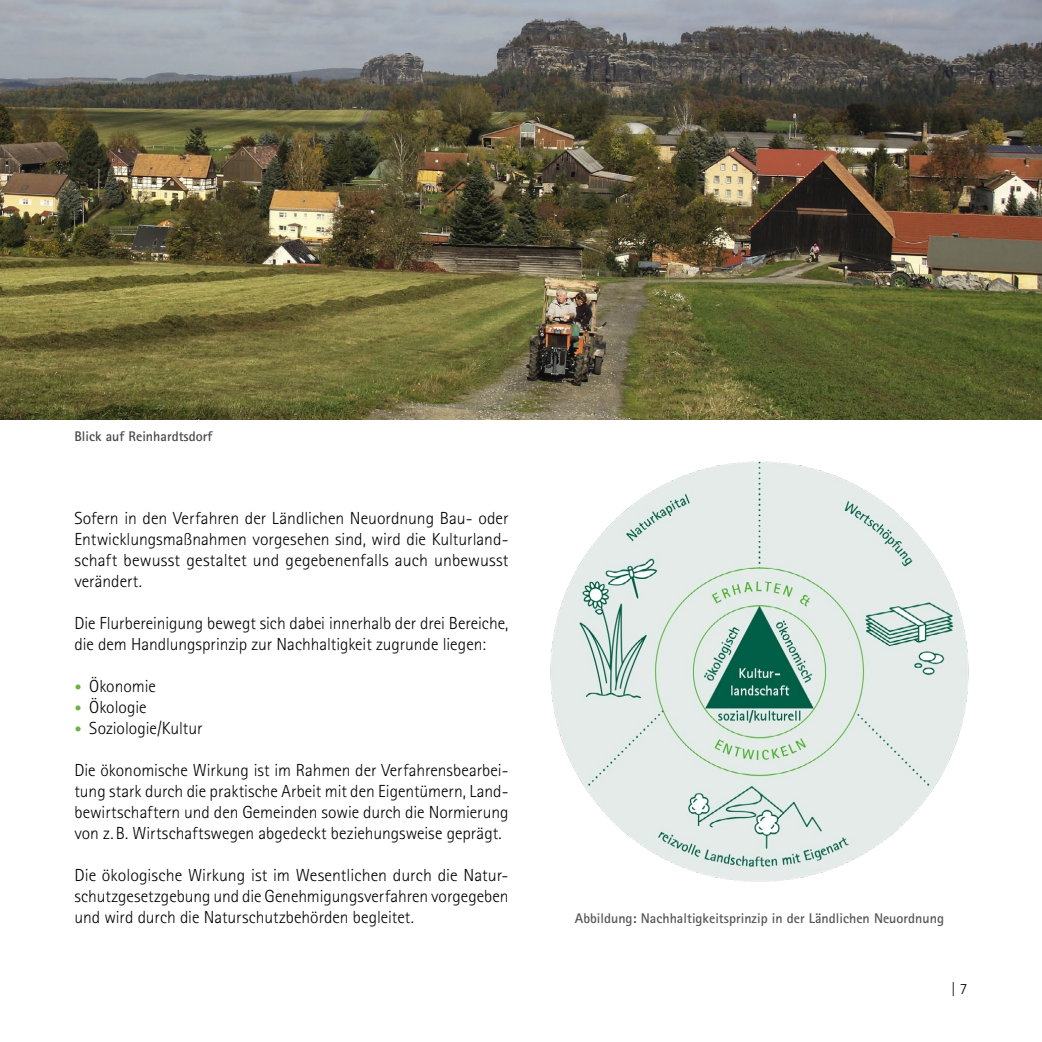
<style>
.page{position:relative;width:1042px;height:1042px;background:#fff}
.page>*{position:absolute;margin:0;border:0;box-sizing:border-box;transform-origin:0 0}
.LfULG_Copy{font:300 17.5px/21px "Rotis Sans Serif Std";color:#000;text-align:justify}
.t1{font:300 15.75px "Rotis Sans Serif Std";color:#000}
.t2{font:700 14px "Rotis Sans Serif Std";color:#555}
.t3{font:700 14px "Rotis Sans Serif Std";color:#484848}
.s1{font-weight:700;font-size:14px;color:#6bb340}
</style>
<div class="page">
<img style="left:0;top:0;width:1042px;height:419px">
<img style="left:550px;top:461px;width:419px;height:421px">
<p class="t3" style="left:74px;top:427px;width:139px">Blick auf Reinhardtsdorf</p>
<p class="LfULG_Copy" style="left:74px;top:508px;width:436px">Sofern in den Verfahren der Ländlichen Neuordnung Bau- oder Entwicklungsmaßnahmen vorgesehen sind, wird die Kulturland&shy;schaft bewusst gestaltet und gegebenenfalls auch unbewusst verändert.</p>
<p class="LfULG_Copy" style="left:74px;top:613px;width:436px">Die Flurbereinigung bewegt sich dabei innerhalb der drei Bereiche, die dem Handlungsprinzip zur Nachhaltigkeit zugrunde liegen:</p>
<p class="LfULG_Copy" style="left:74px;top:676px;width:83px"><span class="s1">•</span> Ökonomie</p>
<p class="LfULG_Copy" style="left:74px;top:697px;width:74px"><span class="s1">•</span> Ökologie</p>
<p class="LfULG_Copy" style="left:74px;top:718px;width:130px"><span class="s1">•</span> Soziologie/Kultur</p>
<p class="LfULG_Copy" style="left:74px;top:760px;width:436px">Die ökonomische Wirkung ist im Rahmen der Verfahrensbearbei&shy;tung stark durch die praktische Arbeit mit den Eigentümern, Land&shy;bewirtschaftern und den Gemeinden sowie durch die Normierung von z.B. Wirtschaftswegen abgedeckt beziehungsweise geprägt.</p>
<p class="LfULG_Copy" style="left:74px;top:865px;width:436px">Die ökologische Wirkung ist im Wesentlichen durch die Natur&shy;schutzgesetzgebung und die Genehmigungsverfahren vorgegeben und wird durch die Naturschutzbehörden begleitet.</p>
<p class="t2" style="left:575px;top:909px;width:371px">Abbildung: Nachhaltigkeitsprinzip in der Ländlichen Neuordnung</p>
<p class="t1" style="left:951px;top:979px;width:18px">| 7</p>
</div>
